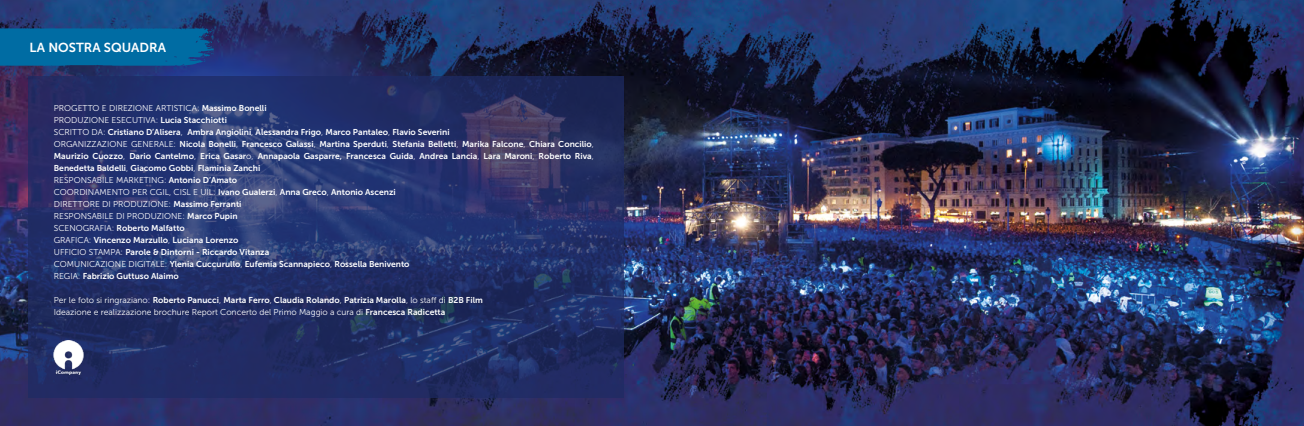
<style>
.page{position:relative;width:1304px;height:426px;background:#fff}
.page>*{position:absolute;margin:0;border:0;box-sizing:border-box;transform-origin:0 0}
.t1{font:13px "Museo Sans 700";color:#fff}
.t2{font:8.5px/12px "Museo Sans 700";color:#fff}
.t3{font:8.5px/12px "Museo Sans 300";color:#fff}
.s1{font-family:"Museo Sans 700"}
.s2{font-family:"Museo Sans 300"}
</style>
<div class="page">
<img style="left:0;top:0;width:1304px;height:425px">
<svg style="left:28px;top:76px;width:596px;height:321px;background:#243169"></svg>
<img style="left:54px;top:339px;width:30px;height:35px">
<svg style="left:0;top:28px;width:214px;height:38px;background:#02679f"></svg>
<h1 class="t1" style="left:30px;top:40px;width:138px">LA NOSTRA SQUADRA</h1>
<p class="t3" style="left:54px;top:102px;width:214px">PROGETTO E DIREZIONE ARTISTICA: <span class="s1">Massimo Bonelli<br></span>PRODUZIONE ESECUTIVA: <span class="s1">Lucia Stacchiotti</span></p>
<p class="t2" style="left:54px;top:126px;width:541px"><span class="s2">SCRITTO DA:</span> Cristiano D’Alisera<span class="s2">,</span> Ambra Angiolini<span class="s2">,</span> Alessandra Frigo<span class="s2">,</span> Marco Pantaleo<span class="s2">,</span> Flavio Severini<br><span class="s2">ORGANIZZAZIONE GENERALE:</span> Nicola Bonelli<span class="s2">,</span> Francesco Galassi<span class="s2">,</span> Martina Sperduti<span class="s2">,</span> Stefania Belletti<span class="s2">,</span> Marika Falcone<span class="s2">,</span> Chiara Concilio<span class="s2">, </span>Maurizio Cuozzo<span class="s2">,</span> Dario Cantelmo<span class="s2">,</span> Erica Gasar<span class="s2">o,</span> Annapaola Gasparre, Francesca Guida<span class="s2">,</span> Andrea Lancia<span class="s2">,</span> Lara Maroni<span class="s2">,</span> Roberto Riva<span class="s2">, </span>Benedetta Baldelli<span class="s2">,</span> Giacomo Gobbi<span class="s2">,</span> Flaminia Zanchi</p>
<p class="t3" style="left:54px;top:174px;width:185px">RESPONSABILE MARKETING: <span class="s1">Antonio D’Amato</span></p>
<p class="t2" style="left:54px;top:186px;width:343px"><span class="s2">COORDINAMENTO PER CGIL, CISL E UIL:</span> Ivano Gualerzi<span class="s2">,</span> Anna Greco<span class="s2">,</span> Antonio Ascenzi</p>
<p class="t3" style="left:54px;top:198px;width:189px">DIRETTORE DI PRODUZIONE: <span class="s1">Massimo Ferranti<br></span>RESPONSABILE DI PRODUZIONE: <span class="s1">Marco Pupin</span></p>
<p class="t2" style="left:54px;top:222px;width:357px"><span class="s2">SCENOGRAFIA:</span> Roberto Malfatto<br><span class="s2">GRAFICA:</span> Vincenzo Marzullo<span class="s2">,</span> Luciana Lorenzo<br><span class="s2">UFFICIO STAMPA:</span> Parole &amp; Dintorni - Riccardo Vitanza<br><span class="s2">COMUNICAZIONE DIGITALE:</span> Ylenia Cuccurullo<span class="s2">,</span> Eufemia Scannapieco<span class="s2">,</span> Rossella Benivento <span class="s2">REGIA:</span> Fabrizio Guttuso Alaimo</p>
<p class="t2" style="left:54px;top:294px;width:431px"><span class="s2">Per le foto si ringraziano:</span> Roberto Panucci<span class="s2">,</span> Marta Ferro<span class="s2">,</span> Claudia Rolando<span class="s2">,</span> Patrizia Marolla<span class="s2">, lo staff di</span> B2B Film</p>
<p class="t3" style="left:54px;top:306px;width:393px">Ideazione e realizzazione brochure Report Concerto del Primo Maggio a cura di <span class="s1">Francesca Radicetta</span></p>
</div>
